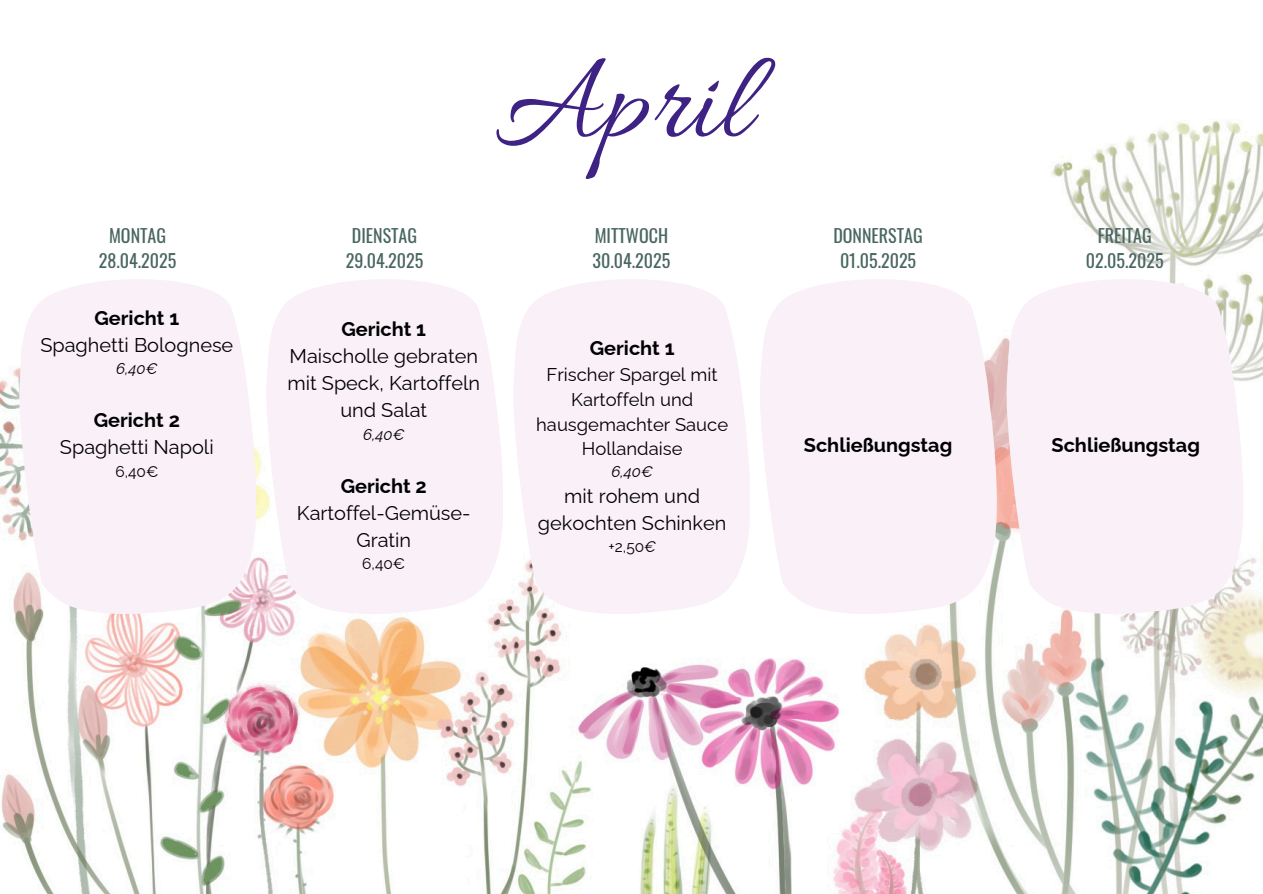
<style>
.page{position:relative;width:1263px;height:894px;background:#fff}
.page>*{position:absolute;margin:0;border:0;box-sizing:border-box;transform-origin:0 0}
.t1{font:127.95px "Allura";color:#3e2284}
.t2{font:19.95px/27px "Raleway";color:#000;text-align:center}
.t3{font:700 19.95px "Raleway";color:#000}
.t4{font:18.45px/24.8px "Raleway";color:#000;text-align:center}
.t5{font:18px/24.8px "Oswald";color:#496661;text-align:center}
.t6{font:15.45px "Raleway";color:#000}
.t7{font:italic 15.45px "Raleway";color:#000}
.s1{font-style:italic}
</style>
<div class="page">
<img style="left:0;top:120px;width:1263px;height:773px">
<svg style="left:513px;top:280px;width:237px;height:334px;fill:#faf0f8"></svg>
<svg style="left:760px;top:280px;width:236px;height:334px;fill:#faf0f8"></svg>
<svg style="left:1006px;top:280px;width:237px;height:334px;fill:#faf0f8"></svg>
<svg style="left:266px;top:280px;width:237px;height:334px;fill:#faf0f8"></svg>
<svg style="left:19px;top:280px;width:237px;height:334px;fill:#faf0f8"></svg>
<p class="t1" style="left:495px;top:31px;width:257px">April</p>
<h2 class="t5" style="left:99px;top:222px;width:79px">MONTAG<br>28.04.2025</h2>
<p class="t5" style="left:346px;top:222px;width:79px">DIENSTAG<br>29.04.2025</p>
<p class="t5" style="left:593px;top:222px;width:79px;text-align:left">MITTWOCH<br>30.04.2025</p>
<p class="t5" style="left:833px;top:222px;width:91px">DONNERSTAG<br>01.05.2025</p>
<p class="t5" style="left:1086px;top:222px;width:79px">FREITAG<br>02.05.2025</p>
<p class="t3" style="left:95px;top:306px;width:86px">Gericht 1</p>
<p class="t2" style="left:40px;top:331px;width:194px">Spaghetti Bolognese</p>
<p class="t7" style="left:116px;top:359px;width:43px">6,40€</p>
<p class="t3" style="left:94px;top:408px;width:88px">Gericht 2</p>
<p class="t2" style="left:60px;top:433px;width:155px">Spaghetti Napoli</p>
<p class="t6" style="left:115px;top:462px;width:44px">6,40€</p>
<p class="t3" style="left:341px;top:317px;width:86px">Gericht 1</p>
<p class="t2" style="left:287px;top:342px;width:194px">Maischolle gebraten mit Speck, Kartoffeln und Salat</p>
<p class="t7" style="left:363px;top:425px;width:43px">6,40€</p>
<h1 class="t3" style="left:341px;top:474px;width:88px">Gericht 2</h1>
<h2 class="t2" style="left:297px;top:499px;width:175px">Kartoffel-Gemüse-<br>Gratin</h2>
<p class="t6" style="left:362px;top:554px;width:44px">6,40€</p>
<p class="t3" style="left:590px;top:336px;width:86px">Gericht 1</p>
<p class="t4" style="left:536px;top:362px;width:193px">Frischer Spargel mit<br>Kartoffeln und hausgemachter Sauce<br>Hollandaise</p>
<p class="t7" style="left:612px;top:462px;width:43px">6,40€</p>
<p class="t2" style="left:538px;top:482px;width:190px">mit rohem und gekochten Schinken</p>
<p class="t6" style="left:608px;top:537px;width:49px">+2,50<span class="s1">€</span></p>
<p class="t3" style="left:804px;top:433px;width:150px">Schließungstag</p>
<h2 class="t3" style="left:1051px;top:433px;width:150px">Schließungstag</h2>
</div>
